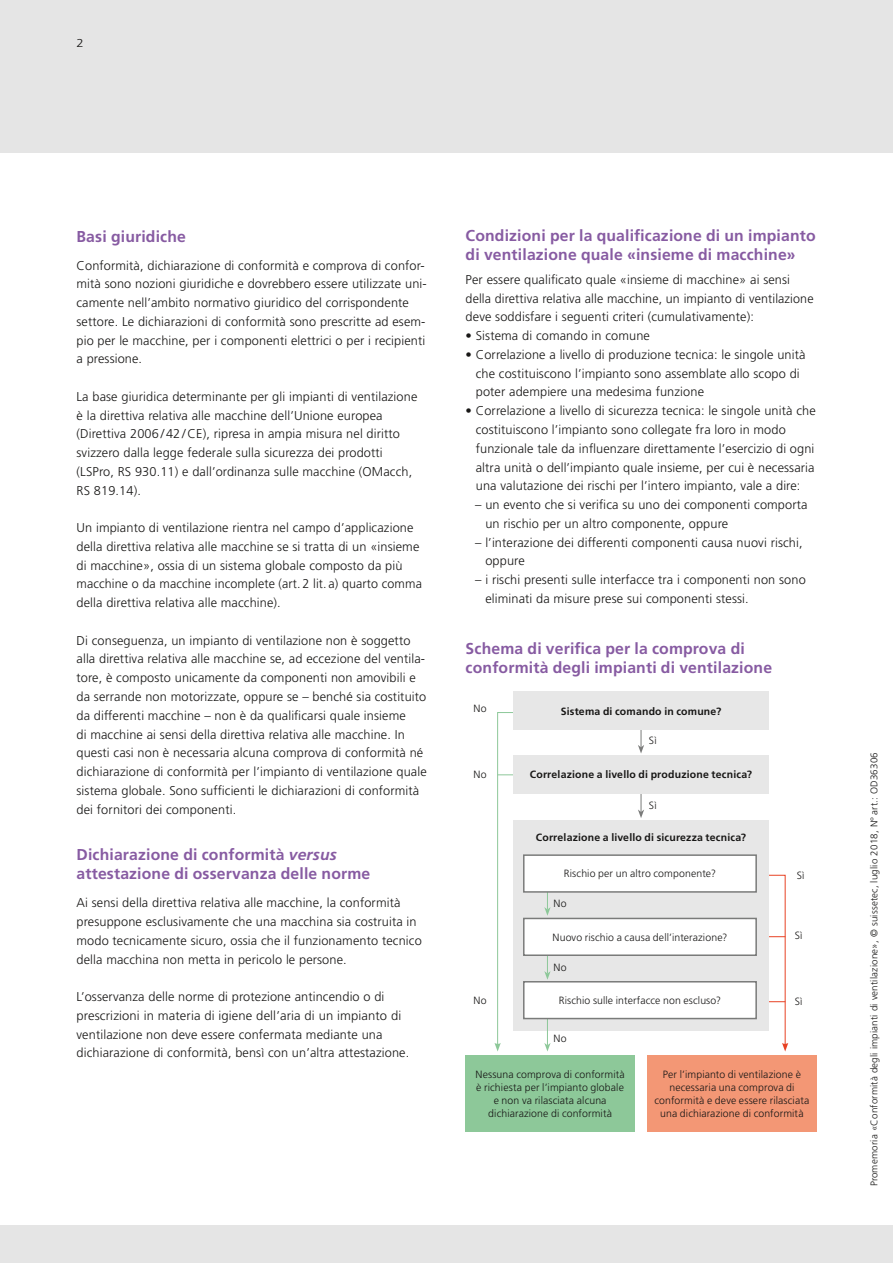
<style>
.page{position:relative;width:893px;height:1263px;background:#e5e5e5}
.page>*{position:absolute;margin:0;border:0;box-sizing:border-box;transform-origin:0 0}
.t1{font:700 15.75px/18.8px "Frutiger LT Std";letter-spacing:.01em;color:#875ba2}
.t2{font:300 12.75px/18.8px "Frutiger LT Std";letter-spacing:.01em;color:#181716}
.t3{font:300 11.55px "Frutiger LT Std";color:#181716;scale:1.14 1}
.t4{font:300 10.5px/12.8px "Frutiger LT Std";letter-spacing:.01em;color:#181716;text-align:center}
.t5{font:700 10.5px "Frutiger LT Std";letter-spacing:.015em;color:#181716}
.t6{font:300 9.75px "Frutiger LT Std";letter-spacing:.02em;color:#181716}
.s1{font-style:italic}
</style>
<div class="page">
<div style="left:0;top:153px;width:893px;height:1072px;background:#fff"></div>
<svg style="left:769px;top:874px;width:19px;height:177px"></svg>
<div style="left:513px;top:820px;width:256px;height:211px;background:#e7e7e7"></div>
<svg style="left:638px;top:730px;width:6px;height:23px"></svg>
<svg style="left:638px;top:793px;width:6px;height:25px"></svg>
<svg style="left:494px;top:712px;width:26px;height:339px"></svg>
<div style="left:466px;top:1055px;width:169px;height:77px;background:#8dc899"></div>
<div style="left:647px;top:1055px;width:169px;height:77px;background:#f39775"></div>
<div style="left:513px;top:755px;width:256px;height:38px;background:#e7e7e7"></div>
<div style="left:513px;top:692px;width:256px;height:38px;background:#e7e7e7"></div>
<svg style="left:544px;top:893px;width:7px;height:23px"></svg>
<svg style="left:544px;top:956px;width:7px;height:24px"></svg>
<svg style="left:544px;top:1019px;width:7px;height:32px"></svg>
<div style="left:524px;top:855px;width:232px;height:37px;background:#fff"></div>
<div style="left:523px;top:854px;width:234px;height:39px;border:2px solid #7a7b7a"></div>
<div style="left:524px;top:918px;width:232px;height:37px;background:#fff"></div>
<div style="left:523px;top:918px;width:234px;height:38px;border:2px solid #7a7b7a"></div>
<div style="left:524px;top:982px;width:232px;height:36px;background:#fff"></div>
<div style="left:523px;top:981px;width:234px;height:38px;border:2px solid #7a7b7a"></div>
<p class="t3" style="left:77px;top:36px;width:8px">2</p>
<p class="t1" style="left:77px;top:227px;width:111px">Basi giuridiche</p>
<p class="t2" style="left:77px;top:256px;width:352px">Conformità, dichiarazione di conformità e comprova di confor&shy;mità sono nozioni giuridiche e dovrebbero essere utilizzate uni&shy;camente nell’ambito normativo giuridico del corrispondente settore. Le dichiarazioni di conformità sono prescritte ad esem&shy;pio per le macchine, per i componenti elettrici o per i recipienti a pressione.</p>
<p class="t2" style="left:77px;top:387px;width:342px">La base giuridica determinante per gli impianti di ventilazione è la direttiva relativa alle macchine dell’Unione europea (Direttiva 2006 / 42 /CE), ripresa in ampia misura nel diritto svizzero dalla legge federale sulla sicurezza dei prodotti (LSPro, RS 930.11) e dall’ordinanza sulle macchine (OMacch, RS 819.14).</p>
<p class="t2" style="left:77px;top:519px;width:347px">Un impianto di ventilazione rientra nel campo d’applicazione della direttiva relativa alle macchine se si tratta di un «insieme di macchine», ossia di un sistema globale composto da più macchine o da macchine incomplete (art. 2 lit. a) quarto comma della direttiva relativa alle macchine).</p>
<p class="t2" style="left:77px;top:631px;width:352px">Di conseguenza, un impianto di ventilazione non è soggetto alla direttiva relativa alle macchine se, ad eccezione del ventila&shy;tore, è composto unicamente da componenti non amovibili e da serrande non motorizzate, oppure se – benché sia costituito da differenti macchine – non è da qualificarsi quale insieme<br>di macchine ai sensi della direttiva relativa alle macchine. In questi casi non è necessaria alcuna comprova di conformità né dichiarazione di conformità per l’impianto di ventilazione quale sistema globale. Sono sufficienti le dichiarazioni di conformità dei fornitori dei componenti.</p>
<p class="t1" style="left:77px;top:845px;width:295px">Dichiarazione di conformità <span class="s1">versus </span>attestazione di osservanza delle norme</p>
<p class="t2" style="left:77px;top:894px;width:347px">Ai sensi della direttiva relativa alle macchine, la conformità presuppone esclusivamente che una macchina sia costruita in modo tecnicamente sicuro, ossia che il funzionamento tecnico della macchina non metta in pericolo le persone.</p>
<p class="t2" style="left:77px;top:987px;width:334px">L’osservanza delle norme di protezione antincendio o di prescrizioni in materia di igiene dell’aria di un impianto di ventilazione non deve essere confermata mediante una dichiarazione di conformità, bensì con un’altra attestazione.</p>
<p class="t1" style="left:466px;top:227px;width:352px">Condizioni per la qualificazione di un impianto di ventilazione quale «insieme di macchine»</p>
<p class="t2" style="left:466px;top:270px;width:349px">Per essere qualificato quale «insieme di macchine» ai sensi della direttiva relativa alle macchine, un impianto di ventilazione deve soddisfare i seguenti criteri (cumulativamente):</p>
<p class="t2" style="left:466px;top:327px;width:186px">• Sistema di comando in comune</p>
<p class="t2" style="left:476px;top:345px;width:331px;text-indent:-10px">• Correlazione a livello di produzione tecnica: le singole unità che costituiscono l’impianto sono assemblate allo scopo di poter adempiere una medesima funzione</p>
<p class="t2" style="left:476px;top:402px;width:341px;text-indent:-10px">• Correlazione a livello di sicurezza tecnica: le singole unità che costituiscono l’impianto sono collegate fra loro in modo funzionale tale da influenzare direttamente l’esercizio di ogni altra unità o dell’impianto quale insieme, per cui è necessaria una valutazione dei rischi per l’intero impianto, vale a dire:</p>
<p class="t2" style="left:485px;top:495px;width:324px;text-indent:-10px">– un evento che si verifica su uno dei componenti comporta un rischio per un altro componente, oppure</p>
<p class="t2" style="left:485px;top:533px;width:319px;text-indent:-10px">– l’interazione dei differenti componenti causa nuovi rischi, oppure</p>
<p class="t2" style="left:485px;top:570px;width:322px;text-indent:-10px">– i rischi presenti sulle interfacce tra i componenti non sono eliminati da misure prese sui componenti stessi.</p>
<p class="t1" style="left:466px;top:639px;width:308px">Schema di verifica per la comprova di conformità degli impianti di ventilazione</p>
<p class="t4" style="left:474px;top:702px;width:15px">No</p>
<p class="t5" style="left:561px;top:705px;width:162px">Sistema di comando in comune?</p>
<p class="t4" style="left:649px;top:734px;width:9px">Sì</p>
<p class="t4" style="left:474px;top:768px;width:15px">No</p>
<p class="t5" style="left:530px;top:768px;width:224px">Correlazione a livello di produzione tecnica?</p>
<p class="t4" style="left:649px;top:799px;width:9px">Sì</p>
<p class="t5" style="left:536px;top:831px;width:212px">Correlazione a livello di sicurezza tecnica?</p>
<p class="t4" style="left:564px;top:868px;width:154px">Rischio per un altro componente?</p>
<p class="t4" style="left:797px;top:869px;width:9px">Sì</p>
<p class="t4" style="left:554px;top:897px;width:15px">No</p>
<p class="t4" style="left:552px;top:931px;width:176px">Nuovo rischio a causa dell’interazione?</p>
<p class="t4" style="left:795px;top:929px;width:9px">Sì</p>
<p class="t4" style="left:554px;top:961px;width:15px">No</p>
<p class="t4" style="left:474px;top:994px;width:15px">No</p>
<p class="t4" style="left:559px;top:994px;width:164px">Rischio sulle interfacce non escluso?</p>
<p class="t4" style="left:795px;top:995px;width:9px">Sì</p>
<p class="t4" style="left:554px;top:1032px;width:15px">No</p>
<p class="t4" style="left:475px;top:1068px;width:151px">Nessuna comprova di conformità è richiesta per l’impianto globale e non va rilasciata alcuna dichiarazione di conformità</p>
<p class="t4" style="left:654px;top:1068px;width:156px">Per l’impianto di ventilazione è necessaria una comprova di conformità e deve essere rilasciata una dichiarazione di conformità</p>
<p class="t6" style="left:869px;top:1186px;width:436px;rotate:-90deg">Promemoria «Conformità degli impianti di ventilazione», © suissetec, luglio 2018, N° art.: OD36306</p>
</div>
